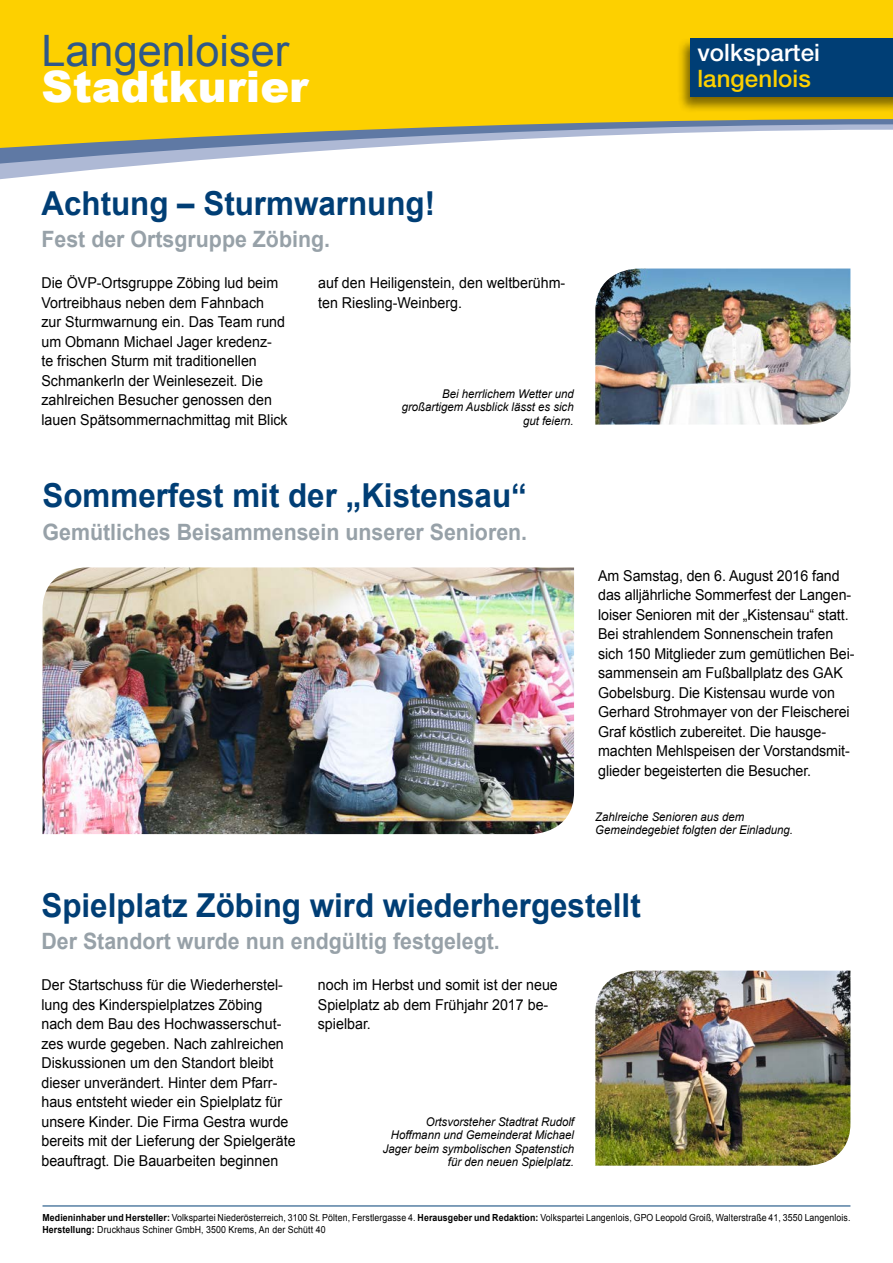
<style>
.page{position:relative;width:893px;height:1263px;background:#fff}
.page>*{position:absolute;margin:0;border:0;box-sizing:border-box;transform-origin:0 0}
.t1{font:43.35px "Arial";color:#2f5889}
.t2{font:900 43.35px "Arial";color:#fff}
.t3{font:700 33px "Arial";color:#003e75;scale:.95 1}
.t4{font:500 24px "Helvetica Neue LT Std";letter-spacing:.005em;color:#fff}
.t5{font:500 24px "Helvetica Neue LT Std";letter-spacing:.005em;color:#fdd000}
.t6{font:700 22.5px "Arial";color:#97a1a8;scale:.95 1}
.t7{font:15px/19.5px "Arial";color:#000;scale:.95 1}
.t8{font:italic 12px/13.5px "Arial";color:#000;text-align:right;scale:.95 1}
.t9{font:9.75px/12px "Arial";letter-spacing:.01em;color:#000;scale:.9 1}
.s1{font-weight:700}
</style>
<div class="page">
<svg style="left:0;top:165px;width:143px;height:15px"></svg>
<svg style="left:0;top:149px;width:347px;height:16px"></svg>
<svg style="left:0;top:0;width:893px;height:149px;background:#f1cc20"></svg>
<div style="left:677px;top:37px;width:216px;height:76px;background:#000;opacity:.5"></div>
<div style="left:690px;top:38px;width:203px;height:58px;background:#003e75"></div>
<hr style="left:43px;top:1205px;width:807px;height:1px;background:#003e75">
<img style="left:595px;top:268px;width:255px;height:156px">
<img style="left:595px;top:971px;width:255px;height:195px">
<img style="left:43px;top:567px;width:531px;height:267px">
<h1 class="t1" style="left:41px;top:22px;width:249px">Langenloiser</h1>
<h1 class="t2" style="left:41px;top:55px;width:269px">Stadtkurier</h1>
<h3 class="t4" style="left:697px;top:38px;width:124px">volkspartei</h3>
<h3 class="t5" style="left:697px;top:64px;width:115px">langenlois</h3>
<h2 class="t3" style="left:41px;top:181px;width:416px">Achtung – Sturmwarnung!</h2>
<h3 class="t6" style="left:41px;top:224px;width:305px">Fest der Ortsgruppe Zöbing.</h3>
<p class="t7" style="left:41px;top:273px;width:261px">Die ÖVP-Ortsgruppe Zöbing lud beim Vortreibhaus neben dem Fahnbach<br>zur Sturmwarnung ein. Das Team rund um Obmann Michael Jager kredenz-<br>te frischen Sturm mit traditionellen Schmankerln der Weinlesezeit. Die zahlreichen Besucher genossen den lauen Spätsommernachmittag mit Blick</p>
<p class="t7" style="left:318px;top:273px;width:262px">auf den Heiligenstein, den weltberühm&shy;ten Riesling-Weinberg.</p>
<p class="t8" style="left:402px;top:387px;width:182px">Bei herrlichem Wetter und großartigem Ausblick lässt es sich gut feiern.</p>
<h2 class="t3" style="left:43px;top:474px;width:511px">Sommerfest mit der „Kistensau“</h2>
<h3 class="t6" style="left:43px;top:517px;width:512px">Gemütliches Beisammensein unserer Senioren.</h3>
<p class="t7" style="left:598px;top:566px;width:271px">Am Samstag, den 6. August 2016 fand das alljährliche Sommerfest der Langen&shy;loiser Senioren mit der „Kistensau“ statt.<br>Bei strahlendem Sonnenschein trafen sich 150 Mitglieder zum gemütlichen Bei&shy;sammensein am Fußballplatz des GAK Gobelsburg. Die Kistensau wurde von Gerhard Strohmayer von der Fleischerei Graf köstlich zubereitet. Die hausge&shy;machten Mehlspeisen der Vorstandsmit&shy;glieder begeisterten die Besucher.</p>
<p class="t8" style="left:595px;top:810px;width:210px;text-align:left">Zahlreiche Senioren aus dem<br>Gemeindegebiet folgten der Einladung.</p>
<h2 class="t3" style="left:41px;top:883px;width:632px">Spielplatz Zöbing wird wiederhergestellt</h2>
<h3 class="t6" style="left:41px;top:926px;width:484px">Der Standort wurde nun endgültig festgelegt.</h3>
<p class="t7" style="left:41px;top:975px;width:269px">Der Startschuss für die Wiederherstel&shy;lung des Kinderspielplatzes Zöbing nach dem Bau des Hochwasserschut&shy;zes wurde gegeben. Nach zahlreichen Diskussionen um den Standort bleibt dieser unverändert. Hinter dem Pfarr&shy;haus entsteht wieder ein Spielplatz für unsere Kinder. Die Firma Gestra wurde bereits mit der Lieferung der Spielgeräte beauftragt. Die Bauarbeiten beginnen</p>
<p class="t7" style="left:318px;top:975px;width:254px">noch im Herbst und somit ist der neue<br>Spielplatz ab dem Frühjahr 2017 be&shy;spielbar.</p>
<p class="t8" style="left:383px;top:1115px;width:203px">Ortsvorsteher Stadtrat Rudolf<br>Hoffmann und Gemeinderat Michael<br>Jager beim symbolischen Spatenstich für den neuen Spielplatz.</p>
<p class="t9" style="left:43px;top:1212px;width:899px"><span class="s1">Medieninhaber und Hersteller:</span> Volkspartei Niederösterreich, 3100 St. Pölten, Ferstlergasse 4. <span class="s1">Herausgeber und Redaktion:</span> Volkspartei Langenlois, GPO Leopold Groiß, Walterstraße 41, 3550 Langenlois.<br><span class="s1">Herstellung:</span> Druckhaus Schiner GmbH, 3500 Krems, An der Schütt 40</p>
</div>
